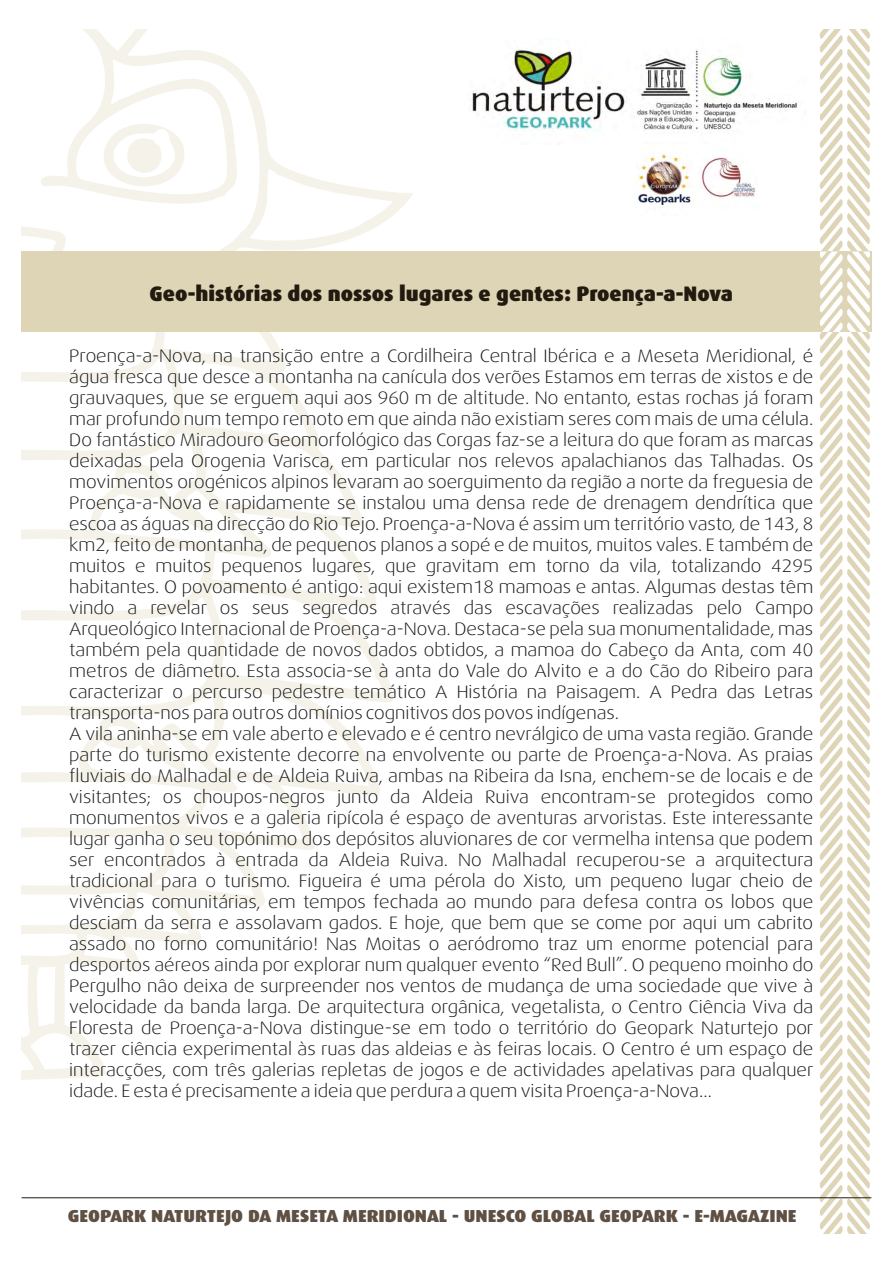
<style>
.page{position:relative;width:893px;height:1263px;background:#fff}
.page>*{position:absolute;margin:0;border:0;box-sizing:border-box;transform-origin:0 0}
.t1{font:900 21px "Dax";color:#221a0f}
.t2{font:300 18px/21px "Dax Wide";color:#151616}
.t3{font:900 17.4px "Dax";color:#5e5043;scale:1.06 1}
</style>
<div class="page">
<svg style="left:22px;top:30px;width:391px;height:1050px"></svg>
<svg style="left:96px;top:110px;width:97px;height:90px"></svg>
<svg style="left:22px;top:226px;width:50px;height:25px"></svg>
<div style="left:22px;top:251px;width:849px;height:81px;background:#ded5b6"></div>
<svg style="left:820px;top:30px;width:50px;height:1203px"></svg>
<hr style="left:22px;top:1197px;width:849px;height:1px;background:#221a0f">
<img style="left:472px;top:49px;width:325px;height:82px">
<img style="left:638px;top:148px;width:118px;height:57px">
<p class="t1" style="left:150px;top:282px;width:585px">Geo-histórias dos nossos lugares e gentes: Proença-a-Nova</p>
<p class="t2" style="left:69px;top:345px;width:746px">Proença-a-Nova, na transição entre a Cordilheira Central Ibérica e a Meseta Meridional, é água fresca que desce a montanha na canícula dos verões Estamos em terras de xistos e de grauvaques, que se erguem aqui aos 960 m de altitude. No entanto, estas rochas já foram mar profundo num tempo remoto em que ainda não existiam seres com mais de uma célula.<br>Do fantástico Miradouro Geomorfológico das Corgas faz-se a leitura do que foram as marcas deixadas pela Orogenia Varisca, em particular nos relevos apalachianos das Talhadas. Os movimentos orogénicos alpinos levaram ao soerguimento da região a norte da freguesia de Proença-a-Nova e rapidamente se instalou uma densa rede de drenagem dendrítica que escoa as águas na direcção do Rio Tejo. Proença-a-Nova é assim um território vasto, de 143, 8 km2, feito de montanha, de pequenos planos a sopé e de muitos, muitos vales. E também de muitos e muitos pequenos lugares, que gravitam em torno da vila, totalizando 4295 habitantes. O povoamento é antigo: aqui existem18 mamoas e antas. Algumas destas têm vindo a revelar os seus segredos através das escavações realizadas pelo Campo Arqueológico Internacional de Proença-a-Nova. Destaca-se pela sua monumentalidade, mas também pela quantidade de novos dados obtidos, a mamoa do Cabeço da Anta, com 40 metros de diâmetro. Esta associa-se à anta do Vale do Alvito e a do Cão do Ribeiro para caracterizar o percurso pedestre temático A História na Paisagem. A Pedra das Letras transporta-nos para outros domínios cognitivos dos povos indígenas.<br>A vila aninha-se em vale aberto e elevado e é centro nevrálgico de uma vasta região. Grande parte do turismo existente decorre na envolvente ou parte de Proença-a-Nova. As praias fluviais do Malhadal e de Aldeia Ruiva, ambas na Ribeira da Isna, enchem-se de locais e de visitantes; os choupos-negros junto da Aldeia Ruiva encontram-se protegidos como monumentos vivos e a galeria ripícola é espaço de aventuras arvoristas. Este interessante lugar ganha o seu topónimo dos depósitos aluvionares de cor vermelha intensa que podem ser encontrados à entrada da Aldeia Ruiva. No Malhadal recuperou-se a arquitectura tradicional para o turismo. Figueira é uma pérola do Xisto, um pequeno lugar cheio de vivências comunitárias, em tempos fechada ao mundo para defesa contra os lobos que desciam da serra e assolavam gados. E hoje, que bem que se come por aqui um cabrito assado no forno comunitário! Nas Moitas o aeródromo traz um enorme potencial para desportos aéreos ainda por explorar num qualquer evento “Red Bull”. O pequeno moinho do Pergulho nâo deixa de surpreender nos ventos de mudança de uma sociedade que vive à velocidade da banda larga. De arquitectura orgânica, vegetalista, o Centro Ciência Viva da Floresta de Proença-a-Nova distingue-se em todo o território do Geopark Naturtejo por trazer ciência experimental às ruas das aldeias e às feiras locais. O Centro é um espaço de interacções, com três galerias repletas de jogos e de actividades apelativas para qualquer idade. E esta é precisamente a ideia que perdura a quem visita Proença-a-Nova…</p>
<p class="t3" style="left:68px;top:1206px;width:689px">GEOPARK NATURTEJO DA MESETA MERIDIONAL - UNESCO GLOBAL GEOPARK - E-MAGAZINE</p>
</div>
